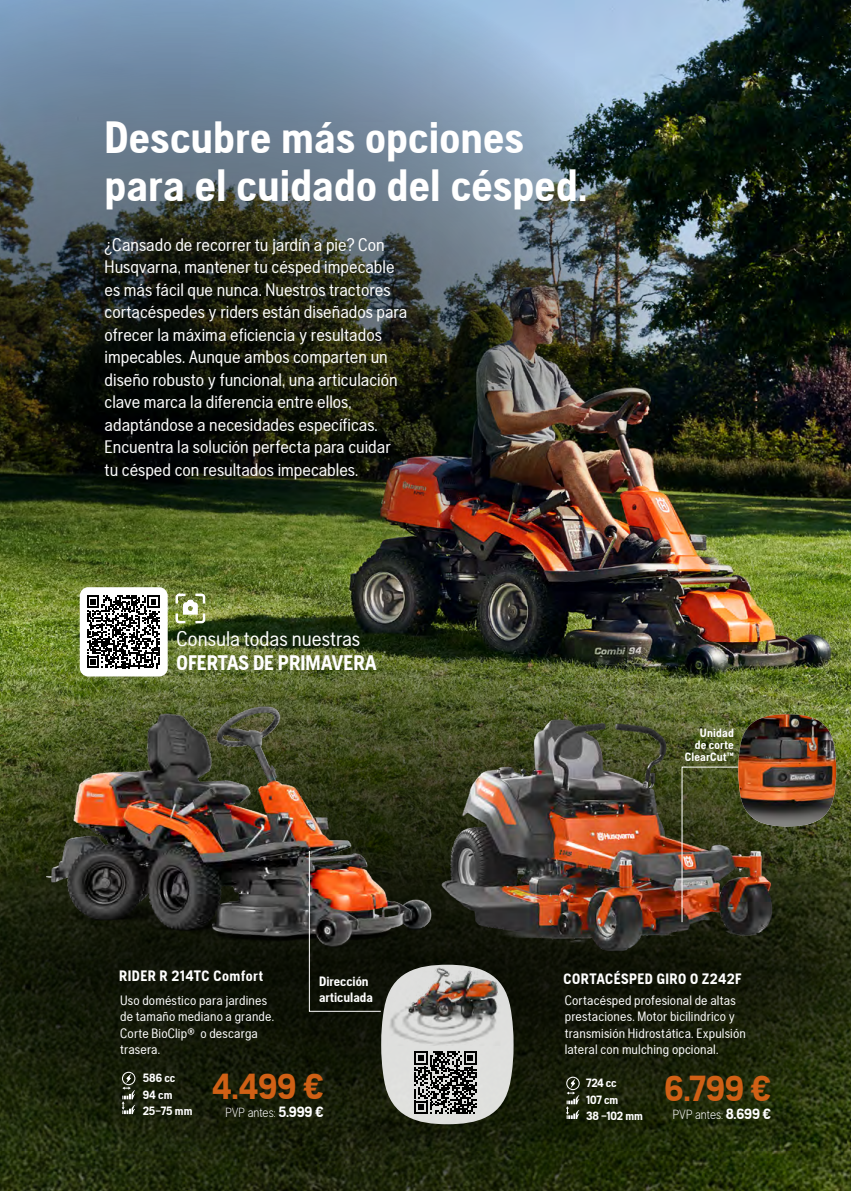
<style>
.page{position:relative;width:851px;height:1191px;background:#fff}
.page>*{position:absolute;margin:0;border:0;box-sizing:border-box;transform-origin:0 0}
.t1{font:700 45px/48px "Husqvarna Gothic";letter-spacing:.005em;color:#fff}
.t2{font:700 36px "Husqvarna Gothic";letter-spacing:-.005em;color:#d06015}
.t3{font:21px "Husqvarna Gothic";color:#fff}
.t4{font:700 21px "Husqvarna Gothic";color:#fff}
.t5{font:18px/22.5px "Husqvarna Gothic";color:#fff}
.t6{font:700 15px "Husqvarna Gothic";letter-spacing:.03em;color:#fff}
.t7{font:13.5px/16.4px "Husqvarna Gothic";letter-spacing:.01em;color:#fff}
.t8{font:700 13.5px/16.5px "Husqvarna Gothic";color:#fff}
.t9{font:300 13.2px "Husqvarna Gothic";color:#fff}
.t10{font:700 12px/16.5px "Husqvarna Gothic";color:#fff}
.s1{font-weight:700;font-size:14.85px}
</style>
<div class="page">
<img style="left:682px;top:0;width:168px;height:595px">
<svg style="left:0;top:595px;width:850px;height:596px;background:#2d3514"></svg>
<img style="left:39px;top:703px;width:400px;height:252px">
<svg style="left:309px;top:850px;width:204px;height:274px;background:#676055"></svg>
<img style="left:0;top:0;width:682px;height:634px">
<img style="left:404px;top:711px;width:375px;height:251px">
<img style="left:681px;top:714px;width:155px;height:208px">
<svg style="left:566px;top:1076px;width:13px;height:43px"></svg>
<svg style="left:122px;top:1071px;width:13px;height:43px"></svg>
<div style="left:80px;top:587px;width:88px;height:89px;background:#fff;border-radius:9px"></div>
<svg style="left:87px;top:595px;width:73px;height:73px"></svg>
<svg style="left:175px;top:593px;width:30px;height:30px"></svg>
<h1 class="t1" style="left:105px;top:113px;width:484px">Descubre más opciones para el cuidado del césped.</h1>
<p class="t5" style="left:105px;top:233px;width:304px">¿Cansado de recorrer tu jardín a pie? Con Husqvarna, mantener tu césped impecable es más fácil que nunca. Nuestros tractores cortacéspedes y riders están diseñados para ofrecer la máxima eficiencia y resultados impecables. Aunque ambos comparten un diseño robusto y funcional, una articulación clave marca la diferencia entre ellos, adaptándose a necesidades específicas.<br>Encuentra la solución perfecta para cuidar tu césped con resultados impecables.</p>
<p class="t3" style="left:176px;top:626px;width:185px">Consula todas nuestras</p>
<p class="t4" style="left:176px;top:650px;width:202px">OFERTAS DE PRIMAVERA</p>
<p class="t6" style="left:119px;top:966px;width:145px">RIDER R 214TC Comfort</p>
<p class="t7" style="left:120px;top:992px;width:155px">Uso doméstico para jardines de tamaño mediano a grande.<br>Corte BioClip® o descarga trasera.</p>
<p class="t8" style="left:319px;top:972px;width:55px">Dirección articulada</p>
<p class="t10" style="left:143px;top:1069px;width:51px">586 cc<br>94 cm<br>25–75 mm</p>
<h2 class="t2" style="left:212px;top:1065px;width:113px">4.499 €</h2>
<p class="t9" style="left:225px;top:1105px;width:100px">PVP antes: <span class="s1">5.999 €</span></p>
<p class="t10" style="left:684px;top:726px;width:51px;line-height:12px;text-align:right">Unidad<br>de corte<br>ClearCut™</p>
<p class="t6" style="left:563px;top:969px;width:179px">CORTACÉSPED GIRO 0 Z242F</p>
<p class="t7" style="left:564px;top:992px;width:183px">Cortacésped profesional de altas prestaciones. Motor bicilindrico y transmisión Hidrostática. Expulsión lateral con mulching opcional.</p>
<p class="t10" style="left:586px;top:1074px;width:58px">724 cc<br>107 cm<br>38 –102 mm</p>
<h2 class="t2" style="left:664px;top:1067px;width:108px">6.799 €</h2>
<p class="t9" style="left:672px;top:1107px;width:100px">PVP antes: <span class="s1">8.699 €</span></p>
</div>
